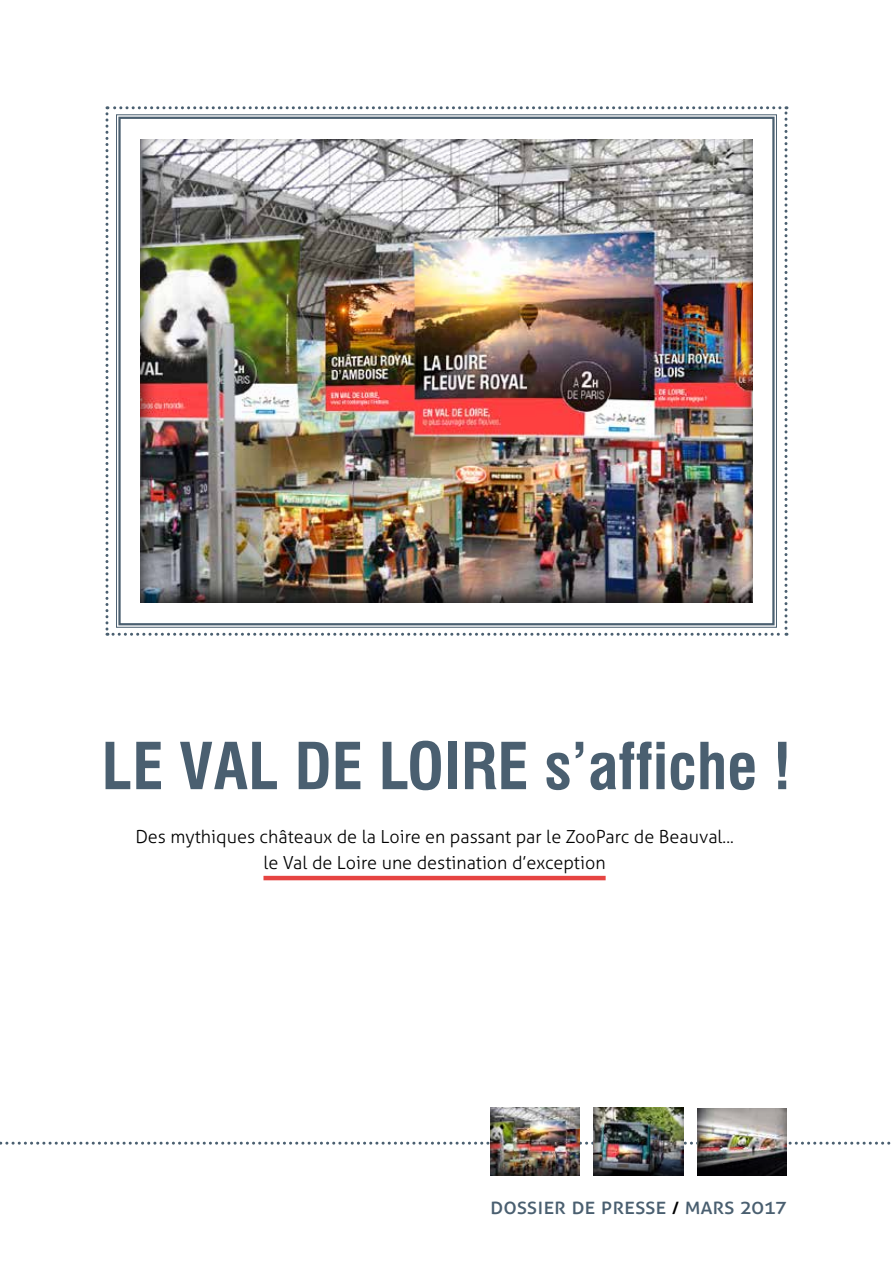
<style>
.page{position:relative;width:893px;height:1263px;background:#fff}
.page>*{position:absolute;margin:0;border:0;box-sizing:border-box;transform-origin:0 0}
.t1{font:700 condensed 63px "Swiss 721 BT";color:#4a5f70}
.t2{font:22.35px "Aller";color:#4a5f70}
.t3{font:300 18px/25.8px "Aller";color:#000;text-align:center}
.s1{color:#000}
</style>
<div class="page">
<img style="left:105px;top:106px;width:682px;height:530px">
<svg style="left:0;top:1142px;width:891px;height:3px"></svg>
<div style="left:488px;top:1106px;width:92px;height:70px;background:#000;opacity:.75"></div>
<div style="left:591px;top:1106px;width:93px;height:70px;background:#000;opacity:.75"></div>
<div style="left:694px;top:1106px;width:93px;height:70px;background:#000;opacity:.75"></div>
<hr style="left:263px;top:876px;width:343px;height:4px;background:#e64442">
<h1 class="t1" style="left:102px;top:728px;width:691px">LE VAL DE LOIRE S’AFFICHE !</h1>
<p class="t3" style="left:135px;top:824px;width:600px">Des mythiques châteaux de la Loire en passant par le ZooParc de Beauval... le Val de Loire une destination d’exception</p>
<p class="t2" style="left:490px;top:1193px;width:298px">dossier de presse <span class="s1">/</span> mars 2017</p>
</div>
